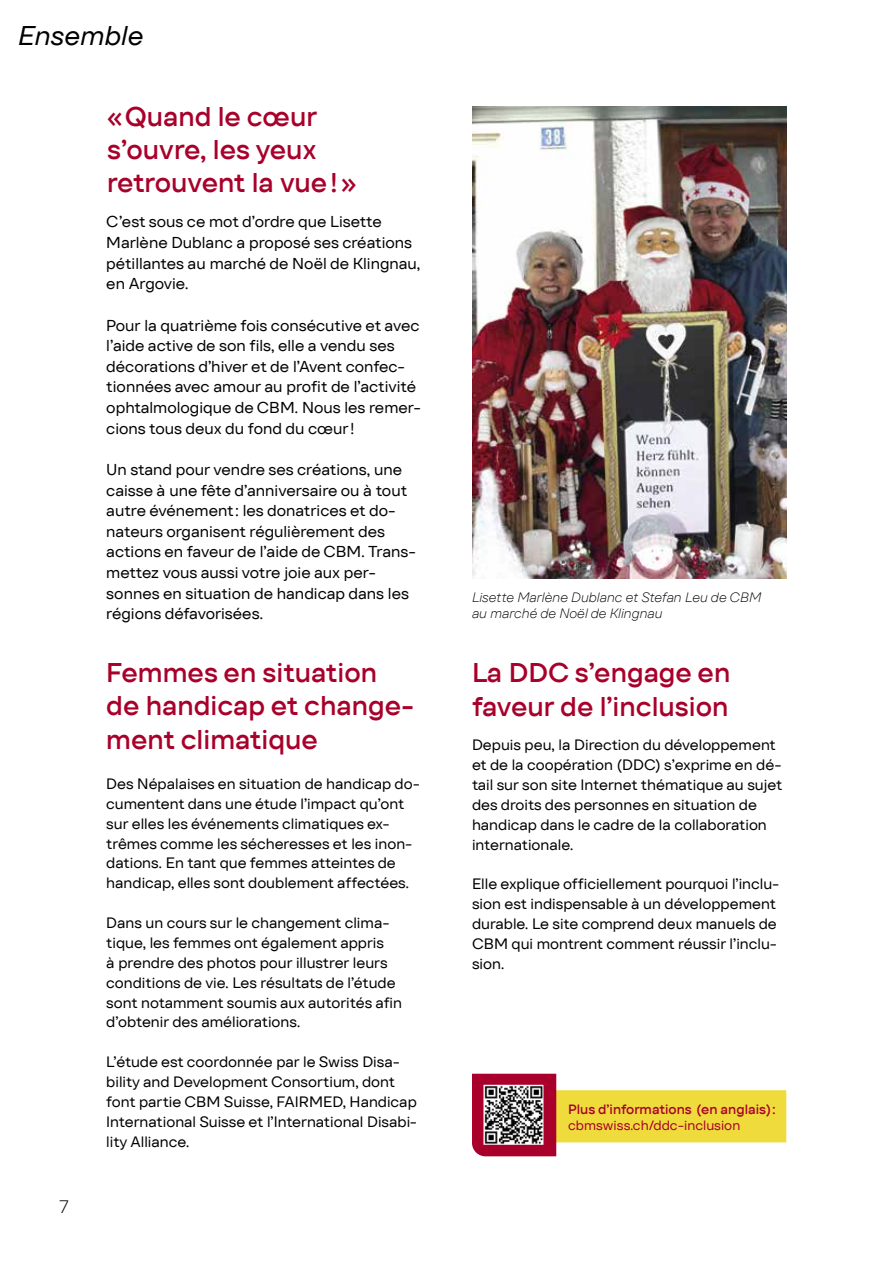
<style>
.page{position:relative;width:893px;height:1263px;background:#fff}
.page>*{position:absolute;margin:0;border:0;box-sizing:border-box;transform-origin:0 0}
.kleiner_titel_rot_gelbe_linie_unten{font:500 27px/33.8px "TT Firs Text";color:#a8002a}
.bildlegende{font:27px "TT Firs Text Nm It";color:#000}
.t1{font:300 18px "TT Firs Text";color:#000}
.t2{font:15.75px/20.7px "TT Firs Text Nm";color:#000}
.body_text_lead_blocksatz_links{font:15px/19.8px "TT Firs Text Nm";color:#000}
.bildlegende-2{font:italic 300 13.5px/16.2px "TT Firs Text";color:#000}
.t3{font:500 13.5px "TT Firs Text";color:#a8002a}
.t4{font:13.5px "TT Firs Text Nm";color:#a8002a}
</style>
<div class="page">
<img style="left:472px;top:106px;width:315px;height:472px">
<svg style="left:472px;top:1074px;width:314px;height:82px"></svg>
<img style="left:483px;top:1085px;width:60px;height:60px">
<p class="bildlegende" style="left:18px;top:18px;width:127px">Ensemble</p>
<p class="kleiner_titel_rot_gelbe_linie_unten" style="left:107px;top:100px;width:251px;line-height:33px">«Quand le cœur s’ouvre, les yeux retrouvent la vue!»</p>
<p class="t2" style="left:106px;top:211px;width:315px">C’est sous ce mot d’ordre que Lisette<br>Marlène Dublanc a proposé ses créations pétillantes au marché de Noël de Klingnau, en Argovie.</p>
<p class="t2" style="left:106px;top:314px;width:316px">Pour la quatrième fois consécutive et avec l’aide active de son fils, elle a vendu ses décorations d’hiver et de l’Avent confec&shy;tionnées avec amour au profit de l’activité ophtalmologique de CBM. Nous les remer&shy;cions tous deux du fond du cœur!</p>
<p class="t2" style="left:106px;top:459px;width:311px">Un stand pour vendre ses créations, une caisse à une fête d’anniversaire ou à tout autre événement: les donatrices et do&shy;nateurs organisent régulièrement des actions en faveur de l’aide de CBM. Trans&shy;mettez vous aussi votre joie aux per&shy;sonnes en situation de handicap dans les régions défavorisées.</p>
<p class="t1" style="left:60px;top:1195px;width:11px">7</p>
<p class="kleiner_titel_rot_gelbe_linie_unten" style="left:106px;top:655px;width:309px">Femmes en situation de handicap et change&shy;ment climatique</p>
<p class="body_text_lead_blocksatz_links" style="left:106px;top:774px;width:315px">Des Népalaises en situation de handicap do&shy;cumentent dans une étude l’impact qu’ont sur elles les événements climatiques ex&shy;trêmes comme les sécheresses et les inon&shy;dations. En tant que femmes atteintes de handicap, elles sont doublement affectées.</p>
<p class="body_text_lead_blocksatz_links" style="left:106px;top:913px;width:297px">Dans un cours sur le changement clima&shy;tique, les femmes ont également appris<br>à prendre des photos pour illustrer leurs conditions de vie. Les résultats de l’étude sont notamment soumis aux autorités afin d’obtenir des améliorations.</p>
<p class="body_text_lead_blocksatz_links" style="left:106px;top:1052px;width:312px">L’étude est coordonnée par le Swiss Disa&shy;bility and Development Consortium, dont font partie CBM Suisse, FAIRMED, Handicap International Suisse et l’International Disabi&shy;lity Alliance.</p>
<p class="bildlegende-2" style="left:472px;top:589px;width:291px">Lisette Marlène Dublanc et Stefan Leu de CBM au marché de Noël de Klingnau</p>
<p class="kleiner_titel_rot_gelbe_linie_unten" style="left:472px;top:655px;width:260px;line-height:34.5px">La DDC s’engage en faveur de l’inclusion</p>
<p class="body_text_lead_blocksatz_links" style="left:472px;top:735px;width:312px">Depuis peu, la Direction du développement et de la coopération (DDC) s’exprime en dé&shy;tail sur son site Internet thématique au sujet des droits des personnes en situation de handicap dans le cadre de la collaboration internationale.</p>
<p class="body_text_lead_blocksatz_links" style="left:472px;top:874px;width:309px">Elle explique officiellement pourquoi l’inclu&shy;sion est indispensable à un développement durable. Le site comprend deux manuels de CBM qui montrent comment réussir l’inclu&shy;sion.</p>
<p class="t3" style="left:568px;top:1100px;width:209px">Plus d’informations (en anglais):</p>
<p class="t4" style="left:568px;top:1117px;width:174px">cbmswiss.ch/ddc-inclusion</p>
</div>
